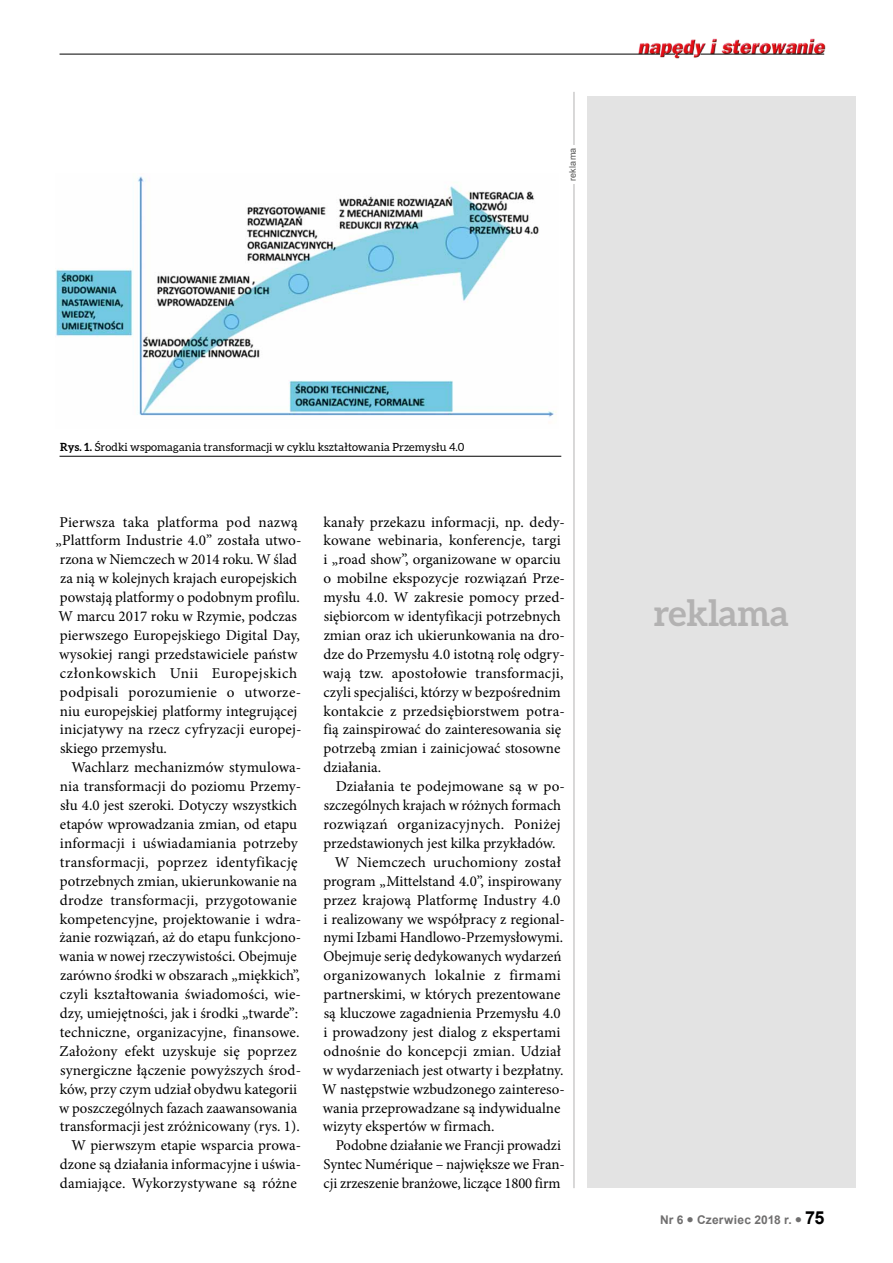
<style>
.page{position:relative;width:893px;height:1263px;background:#fff}
.page>*{position:absolute;margin:0;border:0;box-sizing:border-box;transform-origin:0 0}
.t1{font:700 36px "Aleo";letter-spacing:-.005em;color:#b3b2b2}
.t2{font:15px/18.9px "Minion Pro";color:#000}
.t3{font:15px "Minion Pro";letter-spacing:.02em;color:#000}
.t4{font:15px "Minion Pro";letter-spacing:.025em;color:#000}
.t5{font:15px "Minion Pro";letter-spacing:.035em;color:#000}
.t6{font:700 12px "Arial";letter-spacing:.02em;color:#706f6f}
.t7{font:11.25px "Aleo";letter-spacing:.005em;color:#000}
.t8{font:9px "Arial";letter-spacing:.02em;color:#575756}
.s1{font-weight:700}
.s2{font-size:18px;color:#000}
</style>
<div class="page">
<img style="left:636px;top:38px;width:190px;height:21px">
<hr style="left:60px;top:54px;width:600px;height:1px;background:#000">
<svg style="left:665px;top:54px;width:28px;height:1px"></svg>
<hr style="left:700px;top:54px;width:124px;height:1px;background:#000">
<hr style="left:574px;top:92px;width:1px;height:1096px;background:#b3b2b2">
<div style="left:569px;top:145px;width:10px;height:39px;background:#fff"></div>
<hr style="left:60px;top:456px;width:501px;height:1px;background:#000">
<img style="left:55px;top:176px;width:502px;height:242px">
<div style="left:587px;top:96px;width:269px;height:1092px;background:#e3e3e3"></div>
<p class="t8" style="left:567px;top:181px;width:35px;rotate:-90deg">reklama</p>
<p class="t7" style="left:60px;top:441px;width:406px"><span class="s1">Rys. 1.</span> Środki wspomagania transformacji w cyklu kształtowania Przemysłu 4.0</p>
<p class="t2" style="left:59px;top:512px;width:240px">Pierwsza taka platforma pod nazwą</p>
<p class="t2" style="left:56px;top:531px;width:247px">„Plattform Industrie 4.0” została utwo-</p>
<p class="t2" style="left:60px;top:550px;width:239px">rzona w Niemczech w 2014 roku. W ślad</p>
<p class="t2" style="left:60px;top:569px;width:239px">za nią w kolejnych krajach europejskich</p>
<p class="t2" style="left:60px;top:588px;width:241px">powstają platformy o podobnym profilu.</p>
<p class="t2" style="left:59px;top:607px;width:240px">W marcu 2017 roku w Rzymie, podczas</p>
<p class="t2" style="left:60px;top:626px;width:242px">pierwszego Europejskiego Digital Day,</p>
<p class="t2" style="left:59px;top:645px;width:240px">wysokiej rangi przedstawiciele państw</p>
<p class="t5" style="left:60px;top:663px;width:239px">członkowskich Unii Europejskich</p>
<p class="t4" style="left:60px;top:682px;width:243px">podpisali porozumienie o utworze-</p>
<p class="t2" style="left:60px;top:701px;width:239px">niu europejskiej platformy integrującej</p>
<p class="t2" style="left:60px;top:720px;width:243px">inicjatywy na rzecz cyfryzacji europej-</p>
<p class="t2" style="left:60px;top:739px;width:108px">skiego przemysłu.</p>
<p class="t2" style="left:71px;top:758px;width:231px">Wachlarz mechanizmów stymulowa-</p>
<p class="t2" style="left:60px;top:777px;width:243px">nia transformacji do poziomu Przemy-</p>
<p class="t2" style="left:60px;top:796px;width:239px">słu 4.0 jest szeroki. Dotyczy wszystkich</p>
<p class="t2" style="left:60px;top:815px;width:239px">etapów wprowadzania zmian, od etapu</p>
<p class="t2" style="left:60px;top:834px;width:239px">informacji i uświadamiania potrzeby</p>
<p class="t3" style="left:60px;top:852px;width:239px">transformacji, poprzez identyfikację</p>
<p class="t2" style="left:60px;top:871px;width:239px">potrzebnych zmian, ukierunkowanie na</p>
<p class="t2" style="left:60px;top:890px;width:238px">drodze transformacji, przygotowanie</p>
<p class="t2" style="left:60px;top:909px;width:243px">kompetencyjne, projektowanie i wdra-</p>
<p class="t2" style="left:60px;top:928px;width:243px">żanie rozwiązań, aż do etapu funkcjono-</p>
<p class="t2" style="left:59px;top:947px;width:239px">wania w nowej rzeczywistości. Obejmuje</p>
<p class="t2" style="left:60px;top:966px;width:241px">zarówno środki w obszarach „miękkich”,</p>
<p class="t2" style="left:60px;top:985px;width:243px">czyli kształtowania świadomości, wie-</p>
<p class="t2" style="left:60px;top:1004px;width:240px">dzy, umiejętności, jak i środki „twarde”:</p>
<p class="t2" style="left:60px;top:1023px;width:241px">techniczne, organizacyjne, finansowe.</p>
<p class="t2" style="left:59px;top:1042px;width:239px">Założony efekt uzyskuje się poprzez</p>
<p class="t2" style="left:60px;top:1060px;width:243px">synergiczne łączenie powyższych środ-</p>
<p class="t2" style="left:60px;top:1079px;width:239px">ków, przy czym udział obydwu kategorii</p>
<p class="t2" style="left:59px;top:1098px;width:239px">w poszczególnych fazach zaawansowania</p>
<p class="t2" style="left:60px;top:1117px;width:241px">transformacji jest zróżnicowany (rys. 1).</p>
<p class="t2" style="left:71px;top:1136px;width:231px">W pierwszym etapie wsparcia prowa-</p>
<p class="t2" style="left:60px;top:1155px;width:243px">dzone są działania informacyjne i uświa-</p>
<p class="t2" style="left:60px;top:1174px;width:238px">damiające. Wykorzystywane są różne</p>
<p class="t2" style="left:323px;top:512px;width:244px">kanały przekazu informacji, np. dedy&shy;kowane webinaria, konferencje, targi i „road show”, organizowane w oparciu o mobilne ekspozycje rozwiązań Prze&shy;mysłu 4.0. W zakresie pomocy przed&shy;siębiorcom w identyfikacji potrzebnych zmian oraz ich ukierunkowania na dro&shy;dze do Przemysłu 4.0 istotną rolę odgry&shy;wają tzw. apostołowie transformacji, czyli specjaliści, którzy w bezpośrednim kontakcie z przedsiębiorstwem potra&shy;fią zainspirować do zainteresowania się potrzebą zmian i zainicjować stosowne działania.</p>
<p class="t2" style="left:336px;top:777px;width:231px">Działania te podejmowane są w po-</p>
<p class="t2" style="left:324px;top:796px;width:239px">szczególnych krajach w różnych formach</p>
<p class="t3" style="left:323px;top:814px;width:239px">rozwiązań organizacyjnych. Poniżej</p>
<p class="t2" style="left:324px;top:834px;width:233px">przedstawionych jest kilka przykładów.</p>
<p class="t2" style="left:335px;top:853px;width:227px">W Niemczech uruchomiony został</p>
<p class="t2" style="left:324px;top:871px;width:239px">program „Mittelstand 4.0”, inspirowany</p>
<p class="t2" style="left:324px;top:890px;width:238px">przez krajową Platformę Industry 4.0</p>
<p class="t2" style="left:323px;top:909px;width:243px">i realizowany we współpracy z regional-</p>
<p class="t2" style="left:324px;top:928px;width:241px">nymi Izbami Handlowo-Przemysłowymi.</p>
<p class="t2" style="left:323px;top:947px;width:240px">Obejmuje serię dedykowanych wydarzeń</p>
<p class="t3" style="left:324px;top:965px;width:239px">organizowanych lokalnie z firmami</p>
<p class="t2" style="left:324px;top:985px;width:238px">partnerskimi, w których prezentowane</p>
<p class="t2" style="left:324px;top:1004px;width:239px">są kluczowe zagadnienia Przemysłu 4.0</p>
<p class="t2" style="left:323px;top:1023px;width:239px">i prowadzony jest dialog z ekspertami</p>
<p class="t2" style="left:324px;top:1042px;width:239px">odnośnie do koncepcji zmian. Udział</p>
<p class="t2" style="left:323px;top:1060px;width:242px">w wydarzeniach jest otwarty i bezpłatny.</p>
<p class="t2" style="left:322px;top:1079px;width:244px">W następstwie wzbudzonego zaintereso-</p>
<p class="t2" style="left:323px;top:1098px;width:239px">wania przeprowadzane są indywidualne</p>
<p class="t2" style="left:323px;top:1117px;width:173px">wizyty ekspertów w firmach.</p>
<p class="t2" style="left:336px;top:1136px;width:227px">Podobne działanie we Francji prowadzi</p>
<p class="t2" style="left:324px;top:1155px;width:243px">Syntec Numérique – największe we Fran-</p>
<p class="t2" style="left:324px;top:1174px;width:239px">cji zrzeszenie branżowe, liczące 1800 firm</p>
<h1 class="t1" style="left:654px;top:592px;width:137px">reklama</h1>
<p class="t6" style="left:660px;top:1212px;width:166px">Nr 6 ● Czerwiec 2018 r. ● <span class="s2">75</span></p>
</div>
